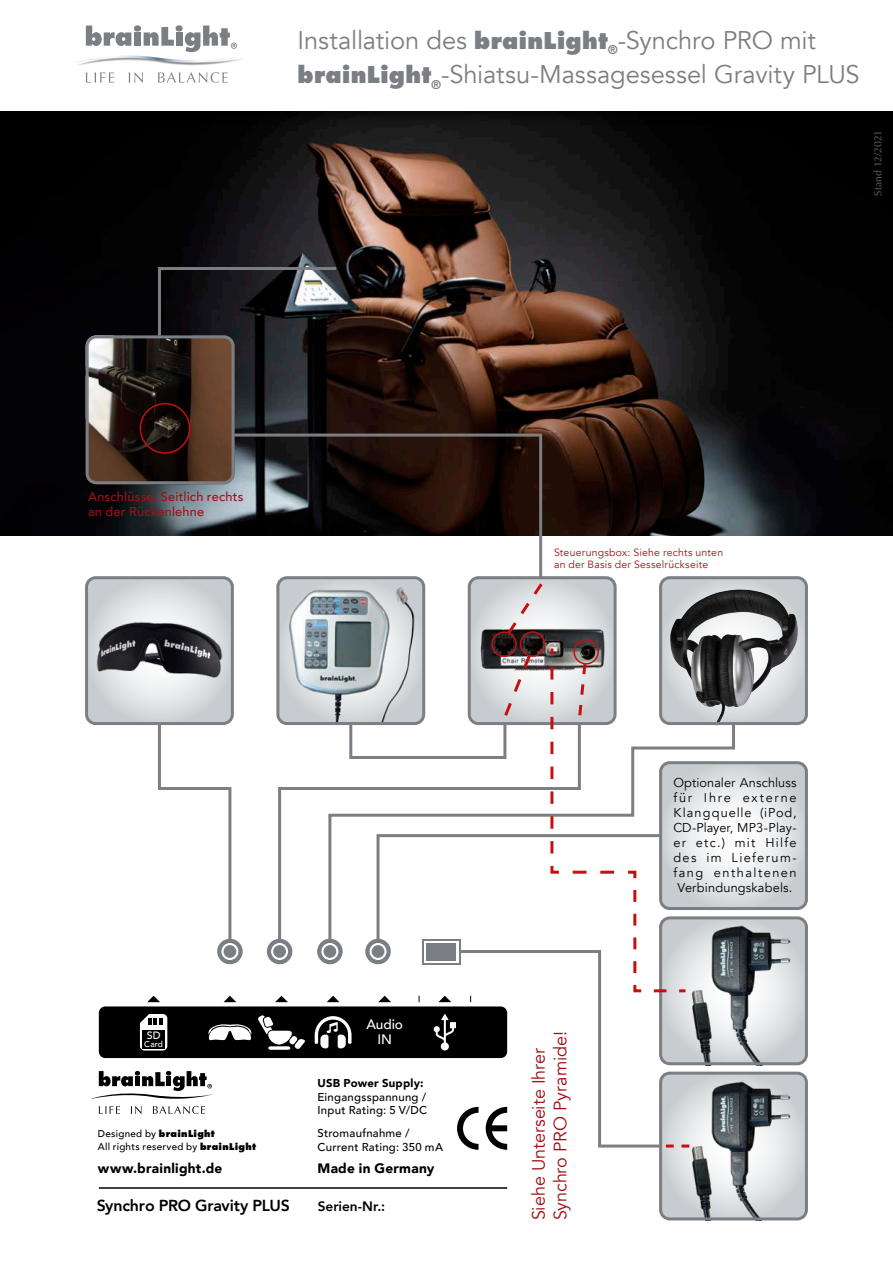
<style>
.page{position:relative;width:893px;height:1263px;background:#fff}
.page>*{position:absolute;margin:0;border:0;box-sizing:border-box;transform-origin:0 0}
.t1{font:25.5px/34.5px "Avenir";letter-spacing:-.005em;color:#7b7e83}
.t2{font:18px/21.6px "Avenir";letter-spacing:-.005em;color:#9d1117}
.t3{font:800 15.9px "Avenir";letter-spacing:-.01em;color:#000}
.t4{font:900 13.65px "Avenir";letter-spacing:.02em;color:#000}
.t5{font:800 13.65px "Avenir";letter-spacing:-.005em;color:#000}
.t6{font:500 13.65px/15.1px "Avenir";letter-spacing:-.01em;color:#fff;text-align:center}
.t7{font:12.75px/15px "Avenir";letter-spacing:.075em;color:#000;text-align:center}
.t8{font:500 12.75px/15px "Avenir";letter-spacing:.02em;color:#9d1117}
.t9{font:500 11.4px/13.6px "Avenir";letter-spacing:.02em;color:#000}
.t10{font:900 11.4px "Avenir";letter-spacing:.015em;color:#000}
.t11{font:500 10.65px "Avenir";color:#fff}
.t12{font:10.5px/12px "Avenir";letter-spacing:.02em;color:#9d1117}
.t13{font:10.5px "Optima";color:#66676c}
.t14{font:500 9.9px/13.6px "Avenir";letter-spacing:.025em;color:#000}
.t15{font:500 8.4px "Avenir";color:#fff}
.s1{font-family:"Futura";font-weight:800;font-size:22.5px}
.s2{font-family:"Futura";font-weight:800;font-size:9.15px}
</style>
<div class="page">
<img style="left:0;top:124px;width:893px;height:412px">
<div style="left:0;top:0;width:893px;height:124px;background:#000;opacity:.63"></div>
<div style="left:0;top:0;width:893px;height:111px;background:#fff"></div>
<svg style="left:217px;top:939px;width:26px;height:25px"></svg>
<svg style="left:221px;top:943px;width:17px;height:17px"></svg>
<div style="left:224px;top:945px;width:12px;height:13px;background:#7b7e83;border-radius:50%"></div>
<svg style="left:476px;top:1064px;width:202px;height:85px"></svg>
<svg style="left:89px;top:580px;width:144px;height:374px"></svg>
<img style="left:91px;top:622px;width:137px;height:57px">
<div style="left:85px;top:576px;width:149px;height:149px;border:3px solid #7b7e83;border-radius:9px"></div>
<div style="left:659px;top:576px;width:149px;height:149px;border:3px solid #7b7e83;border-radius:9px"></div>
<hr style="left:99px;top:1187px;width:408px;height:2px;background:#000">
<div style="left:99px;top:1006px;width:408px;height:52px;background:#000;border-radius:6px"></div>
<svg style="left:90px;top:1071px;width:124px;height:43px"></svg>
<svg style="left:457px;top:1107px;width:21px;height:43px"></svg>
<svg style="left:486px;top:1107px;width:21px;height:43px"></svg>
<svg style="left:223px;top:996px;width:13px;height:6px"></svg>
<svg style="left:208px;top:1024px;width:44px;height:16px"></svg>
<svg style="left:147px;top:996px;width:13px;height:6px"></svg>
<svg style="left:140px;top:1014px;width:27px;height:36px"></svg>
<div style="left:142px;top:1030px;width:23px;height:18px;background:#000"></div>
<svg style="left:77px;top:26px;width:163px;height:57px"></svg>
<svg style="left:208px;top:432px;width:336px;height:149px"></svg>
<svg style="left:156px;top:265px;width:183px;height:78px;background:#2a2b2f"></svg>
<img style="left:86px;top:335px;width:148px;height:149px">
<div style="left:86px;top:335px;width:148px;height:149px;border:3px solid #7b7e83;border-radius:9px"></div>
<div style="left:140px;top:403px;width:50px;height:51px;border:2px solid #c41011;border-radius:50%"></div>
<div style="left:659px;top:1071px;width:149px;height:149px;border:3px solid #7b7e83;border-radius:9px"></div>
<svg style="left:661px;top:1073px;width:145px;height:146px;background:#b0b3b6"></svg>
<svg style="left:258px;top:578px;width:548px;height:486px"></svg>
<svg style="left:549px;top:645px;width:139px;height:349px"></svg>
<h1 class="t1" style="left:298px;top:23px;width:564px">Installation des <span class="s1">brainLight</span><sub>®</sub>-Synchro PRO mit <span class="s1">brainLight</span><sub>®</sub>-Shiatsu-Massagesessel Gravity PLUS</h1>
<p class="t13" style="left:872px;top:196px;width:67px;rotate:-90deg">Stand 12/2021</p>
<p class="t8" style="left:88px;top:489px;width:157px">Anschlüsse: Seitlich rechts an der Rückenlehne</p>
<p class="t11" style="left:147px;top:1026px;width:15px">SD</p>
<p class="t15" style="left:144px;top:1036px;width:20px">Card</p>
<p class="t6" style="left:366px;top:1016px;width:38px">Audio<br>IN</p>
<p class="t10" style="left:318px;top:1073px;width:107px">USB Power Supply:</p>
<p class="t9" style="left:318px;top:1089px;width:111px">Eingangsspannung /<br>Input Rating: 5 V/DC</p>
<p class="t9" style="left:318px;top:1125px;width:127px">Stromaufnahme /<br>Current Rating: 350 mA</p>
<p class="t4" style="left:318px;top:1157px;width:118px">Made in Germany</p>
<p class="t14" style="left:98px;top:1126px;width:160px">Designed by <span class="s2">brainLight<br></span>All rights reserved by <span class="s2">brainLight</span></p>
<p class="t4" style="left:98px;top:1156px;width:126px">www.brainlight.de</p>
<p class="t3" style="left:97px;top:1193px;width:195px">Synchro PRO Gravity PLUS</p>
<p class="t5" style="left:318px;top:1196px;width:69px">Serien-Nr.:</p>
<p class="t12" style="left:554px;top:547px;width:171px">Steuerungsbox: Siehe rechts unten an der Basis der Sesselrückseite</p>
<h2 class="t2" style="left:528px;top:1220px;width:191px;rotate:-90deg">Siehe Unterseite Ihrer<br>Synchro PRO Pyramide!</h2>
<p class="t7" style="left:673px;top:775px;width:125px">Optionaler Anschluss für Ihre externe<br>Klangquelle (iPod,<br>CD-Player, MP3-Play&shy;er etc.) mit Hilfe des im Lieferum&shy;fang enthaltenen<br>Verbindungskabels.</p>
</div>
